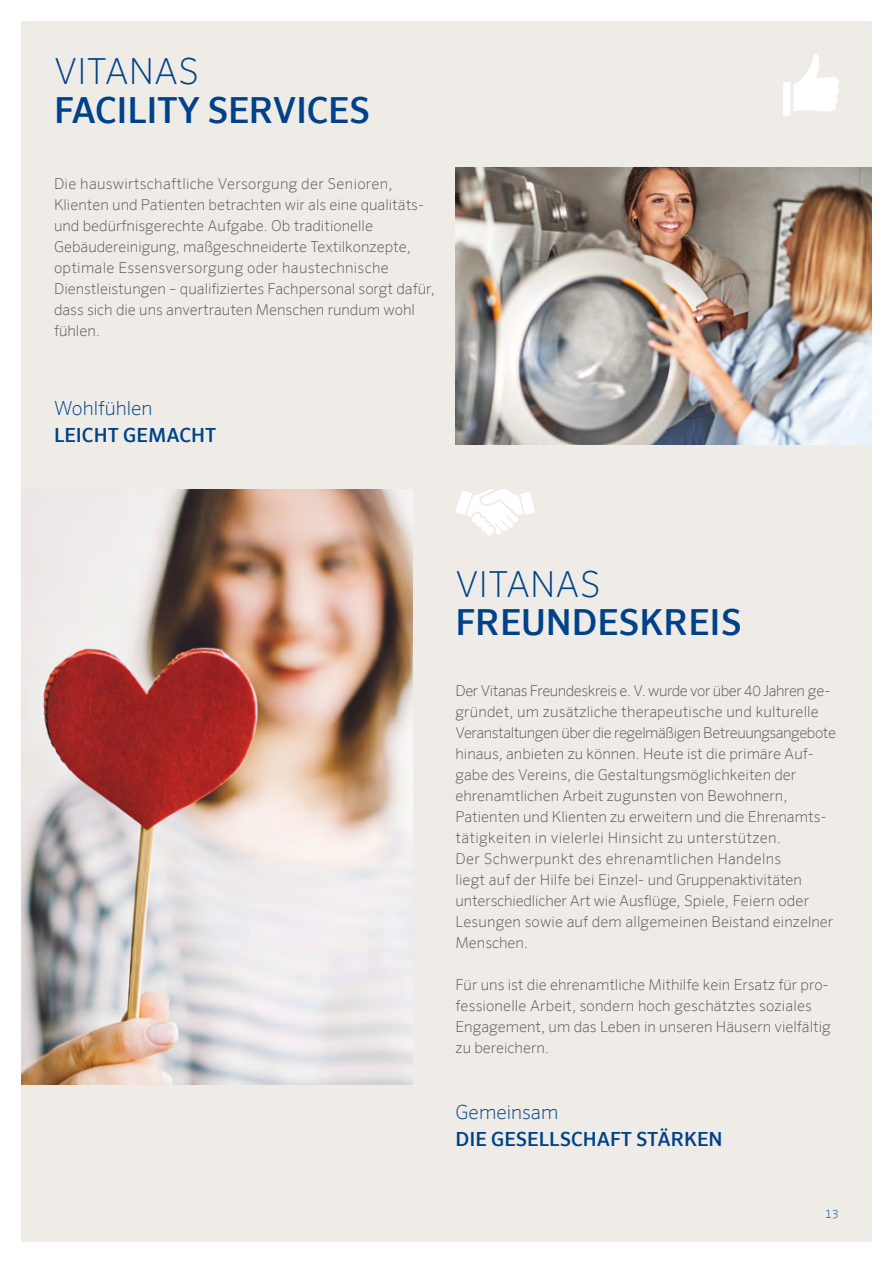
<style>
.page{position:relative;width:893px;height:1263px;background:#fff}
.page>*{position:absolute;margin:0;border:0;box-sizing:border-box;transform-origin:0 0}
.t1{font:500 36px "Sero Offc Pro";letter-spacing:-.01em;color:#004289}
.t2{font:200 36px "Sero Offc Pro";color:#004289}
.t3{font:500 19.5px "Sero Offc Pro";color:#004289}
.t4{font:200 19.5px "Sero Offc Pro";color:#004289}
.t5{font:200 15px/21px "Sero Offc Pro";color:#575756}
.t6{font:200 12px "Sero Offc Pro";color:#004289}
</style>
<div class="page">
<div style="left:21px;top:21px;width:851px;height:1221px;background:#efece8"></div>
<img style="left:455px;top:168px;width:417px;height:276px">
<svg style="left:783px;top:54px;width:56px;height:63px"></svg>
<svg style="left:456px;top:489px;width:79px;height:46px"></svg>
<img style="left:21px;top:490px;width:391px;height:594px">
<h1 class="t2" style="left:54px;top:50px;width:147px">VITANAS</h1>
<h1 class="t1" style="left:54px;top:89px;width:317px">FACILITY SERVICES</h1>
<p class="t5" style="left:54px;top:173px;width:382px">Die hauswirtschaftliche Versorgung der Senioren, Klienten und Patienten betrachten wir als eine qualitäts&shy;und bedürfnisgerechte Aufgabe. Ob traditionelle Gebäudereinigung, maßgeschneiderte Textilkonzepte, optimale Essensversorgung oder haustechnische Dienstleistungen – qualifiziertes Fachpersonal sorgt dafür, dass sich die uns anvertrauten Menschen rundum wohl fühlen.</p>
<h2 class="t4" style="left:54px;top:396px;width:100px">Wohlfühlen</h2>
<h2 class="t3" style="left:54px;top:423px;width:164px">LEICHT GEMACHT</h2>
<h1 class="t2" style="left:455px;top:563px;width:147px">VITANAS</h1>
<h1 class="t1" style="left:455px;top:600px;width:288px">FREUNDESKREIS</h1>
<p class="t5" style="left:455px;top:680px;width:382px">Der Vitanas Freundeskreis e. V. wurde vor über 40 Jahren ge&shy;gründet, um zusätzliche therapeutische und kulturelle Veranstaltungen über die regelmäßigen Betreuungsangebote hinaus, anbieten zu können. Heute ist die primäre Auf&shy;gabe des Vereins, die Gestaltungsmöglichkeiten der ehrenamtlichen Arbeit zugunsten von Bewohnern, Patienten und Klienten zu erweitern und die Ehrenamts&shy;tätigkeiten in vielerlei Hinsicht zu unterstützen.<br>Der Schwerpunkt des ehrenamtlichen Handelns<br>liegt auf der Hilfe bei Einzel- und Gruppenaktivitäten unterschiedlicher Art wie Ausflüge, Spiele, Feiern oder Lesungen sowie auf dem allgemeinen Beistand einzelner Menschen.</p>
<p class="t5" style="left:455px;top:974px;width:377px">Für uns ist die ehrenamtliche Mithilfe kein Ersatz für pro&shy;fessionelle Arbeit, sondern hoch geschätztes soziales Engagement, um das Leben in unseren Häusern vielfältig zu bereichern.</p>
<h2 class="t4" style="left:455px;top:1100px;width:104px">Gemeinsam</h2>
<h2 class="t3" style="left:455px;top:1127px;width:269px">DIE GESELLSCHAFT STÄRKEN</h2>
<p class="t6" style="left:825px;top:1207px;width:15px">13</p>
</div>
